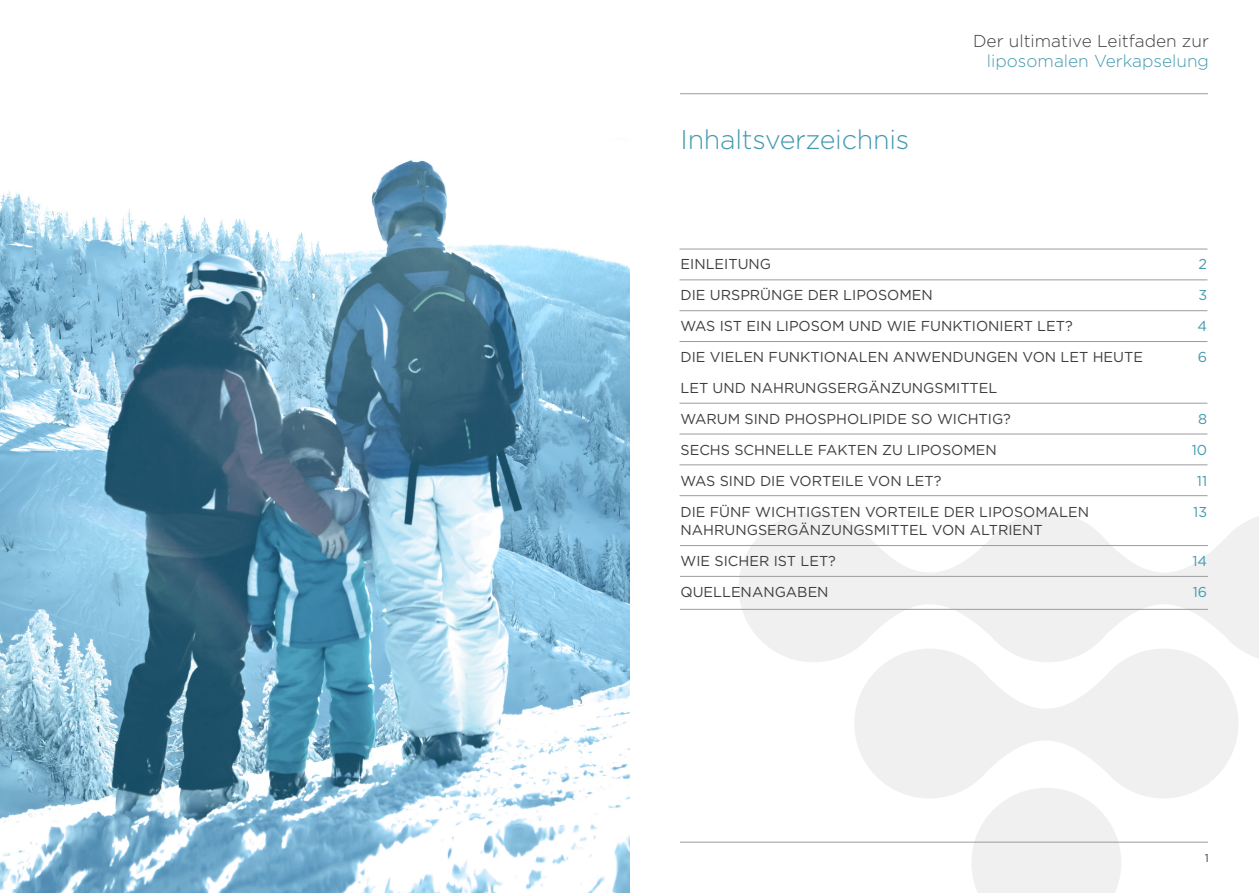
<style>
.page{position:relative;width:1259px;height:893px;background:#fff}
.page>*{position:absolute;margin:0;border:0;box-sizing:border-box;transform-origin:0 0}
.t1{font:300 27px "Gotham";letter-spacing:-.01em;color:#449aaf}
.t2{font:300 17.25px "Gotham";color:#3e3e3f}
.t3{font:300 17.25px "Gotham";color:#449aaf}
.t4{font:14.4px "Gotham";color:#3e3e3f}
.t5{font:14.4px "Gotham";color:#449aaf}
.t6{font:11.25px "Gotham";color:#3e3e3f}
</style>
<div class="page">
<hr style="left:680px;top:842px;width:528px;height:1px;background:#9c9ba0">
<hr style="left:680px;top:93px;width:528px;height:1px;background:#9c9ba0">
<svg style="left:737px;top:513px;width:522px;height:149px;fill:#f0f0f0"></svg>
<svg style="left:847px;top:641px;width:398px;height:157px;fill:#f0f0f0"></svg>
<svg style="left:964px;top:780px;width:164px;height:113px"></svg>
<hr style="left:679px;top:403px;width:528px;height:1px;background:#9c9ba0">
<hr style="left:679px;top:341px;width:528px;height:1px;background:#9c9ba0">
<hr style="left:679px;top:249px;width:528px;height:1px;background:#9c9ba0">
<hr style="left:679px;top:310px;width:528px;height:1px;background:#9c9ba0">
<hr style="left:679px;top:280px;width:528px;height:1px;background:#9c9ba0">
<hr style="left:679px;top:495px;width:528px;height:1px;background:#9c9ba0">
<hr style="left:680px;top:576px;width:528px;height:1px;background:#9c9ba0">
<hr style="left:680px;top:609px;width:528px;height:1px;background:#9c9ba0">
<hr style="left:680px;top:545px;width:528px;height:1px;background:#9c9ba0">
<hr style="left:679px;top:434px;width:528px;height:1px;background:#9c9ba0">
<hr style="left:679px;top:465px;width:528px;height:1px;background:#9c9ba0">
<img style="left:0;top:160px;width:629px;height:733px">
<p class="t1" style="left:680px;top:123px;width:230px">Inhaltsverzeichnis</p>
<p class="t2" style="left:973px;top:30px;width:237px">Der ultimative Leitfaden zur</p>
<p class="t3" style="left:987px;top:50px;width:224px">liposomalen Verkapselung</p>
<p class="t4" style="left:680px;top:254px;width:92px">EINLEITUNG</p>
<p class="t5" style="left:1198px;top:254px;width:10px">2</p>
<p class="t4" style="left:680px;top:285px;width:254px">DIE URSPRÜNGE DER LIPOSOMEN</p>
<p class="t5" style="left:1198px;top:285px;width:10px">3</p>
<p class="t4" style="left:680px;top:316px;width:394px">WAS IST EIN LIPOSOM UND WIE FUNKTIONIERT LET?</p>
<p class="t5" style="left:1197px;top:316px;width:11px">4</p>
<p class="t4" style="left:680px;top:347px;width:464px">DIE VIELEN FUNKTIONALEN ANWENDUNGEN VON LET HEUTE</p>
<p class="t5" style="left:1198px;top:347px;width:11px">6</p>
<p class="t4" style="left:680px;top:379px;width:318px">LET UND NAHRUNGSERGÄNZUNGSMITTEL</p>
<p class="t4" style="left:680px;top:410px;width:332px">WARUM SIND PHOSPHOLIPIDE SO WICHTIG?</p>
<p class="t5" style="left:1198px;top:410px;width:11px">8</p>
<p class="t4" style="left:680px;top:441px;width:318px">SECHS SCHNELLE FAKTEN ZU LIPOSOMEN</p>
<p class="t5" style="left:1191px;top:441px;width:17px">10</p>
<p class="t4" style="left:680px;top:472px;width:262px">WAS SIND DIE VORTEILE VON LET?</p>
<p class="t5" style="left:1197px;top:472px;width:12px">11</p>
<p class="t4" style="left:680px;top:503px;width:410px">DIE FÜNF WICHTIGSTEN VORTEILE DER LIPOSOMALEN</p>
<p class="t5" style="left:1193px;top:503px;width:15px">13</p>
<p class="t4" style="left:680px;top:521px;width:364px">NAHRUNGSERGÄNZUNGSMITTEL VON ALTRIENT</p>
<p class="t4" style="left:680px;top:552px;width:157px">WIE SICHER IST LET?</p>
<p class="t5" style="left:1192px;top:552px;width:16px">14</p>
<p class="t4" style="left:680px;top:583px;width:150px">QUELLENANGABEN</p>
<p class="t5" style="left:1192px;top:583px;width:16px">16</p>
<p class="t6" style="left:1205px;top:850px;width:6px">1</p>
</div>
